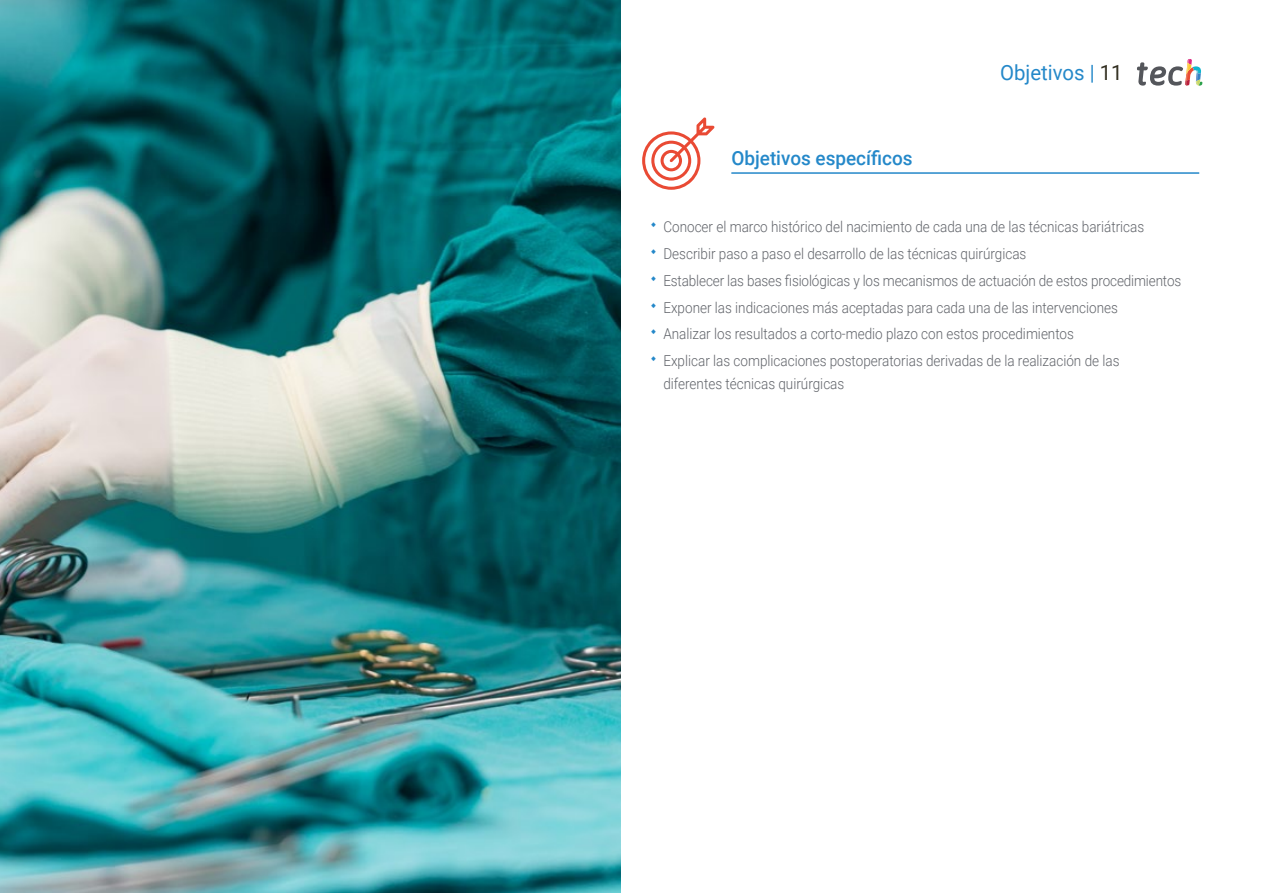
<style>
.page{position:relative;width:1263px;height:893px;background:#fff}
.page>*{position:absolute;margin:0;border:0;box-sizing:border-box;transform-origin:0 0}
.t1{font:21px "Roboto";color:#2488c9}
.t2{font:500 19.5px "Roboto";color:#2488c9}
.t3{font:300 15px/26.7px "Roboto";color:#61646a;scale:.9 1}
.s1{color:#312e20}
</style>
<div class="page">
<svg style="left:642px;top:117px;width:72px;height:73px"></svg>
<hr style="left:731px;top:173px;width:468px;height:1px;background:#2488c9">
<svg style="left:1137px;top:59px;width:65px;height:27px"></svg>
<img style="left:0;top:0;width:621px;height:893px">
<h2 class="t2" style="left:731px;top:144px;width:183px">Objetivos específicos</h2>
<h1 class="t1" style="left:1000px;top:57px;width:124px">Objetivos | <span class="s1">11</span></h1>
<p class="t3" style="left:663px;top:213px;width:577px">Conocer el marco histórico del nacimiento de cada una de las técnicas bariátricas Describir paso a paso el desarrollo de las técnicas quirúrgicas<br>Establecer las bases fisiológicas y los mecanismos de actuación de estos procedimientos Exponer las indicaciones más aceptadas para cada una de las intervenciones<br>Analizar los resultados a corto-medio plazo con estos procedimientos<br>Explicar las complicaciones postoperatorias derivadas de la realización de las</p>
<p class="t3" style="left:663px;top:369px;width:203px">diferentes técnicas quirúrgicas</p>
</div>
